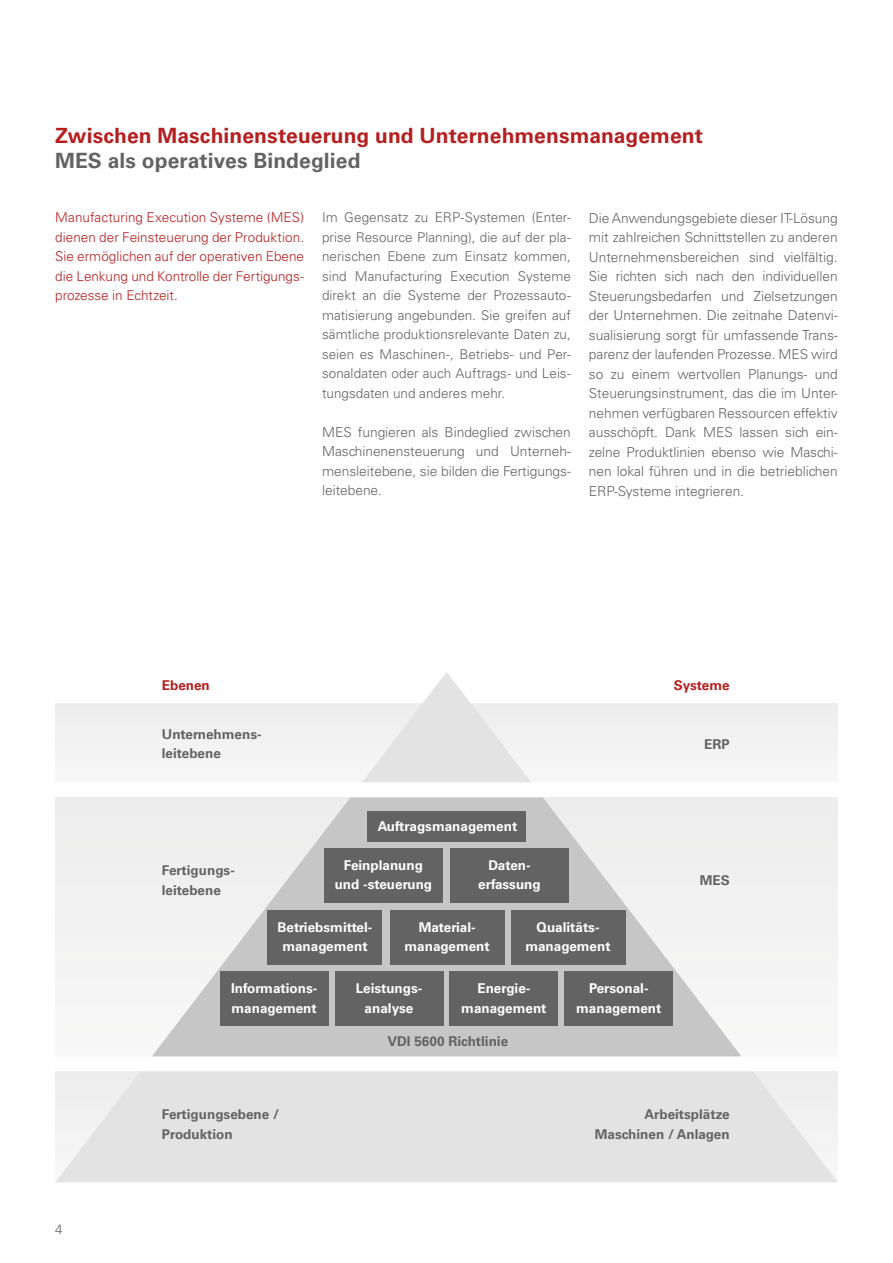
<style>
.page{position:relative;width:893px;height:1263px;background:#fff}
.page>*{position:absolute;margin:0;border:0;box-sizing:border-box;transform-origin:0 0}
.t1{font:700 21px "Univers LT Std";letter-spacing:.005em;color:#b51f1f}
.t2{font:700 21px "Univers LT Std";letter-spacing:.005em;color:#646363}
.t3{font:300 13.8px/19.5px "Univers LT Std";letter-spacing:-.005em;color:#646363;text-align:justify}
.t4{font:300 13.5px/19.5px "Univers LT Std";color:#646363;text-align:justify}
.t5{font:700 13.5px/19.5px "Univers LT Std";color:#fff;text-align:center}
.t6{font:300 13.5px/19.5px "Univers LT Std";color:#b51f1f;text-align:justify}
.t7{font:700 13.5px/19.5px "Univers LT Std";color:#646363}
.t8{font:700 13.5px "Univers LT Std";color:#b51f1f}
</style>
<div class="page">
<div style="left:55px;top:797px;width:783px;height:259px;background:#f2f2f2"></div>
<div style="left:55px;top:703px;width:783px;height:79px;background:#f2f2f2"></div>
<svg style="left:363px;top:672px;width:167px;height:110px"></svg>
<svg style="left:152px;top:797px;width:589px;height:259px"></svg>
<svg style="left:55px;top:1072px;width:783px;height:110px;background:#e4e4e4"></svg>
<div style="left:367px;top:811px;width:159px;height:30px;background:#646363"></div>
<div style="left:324px;top:848px;width:119px;height:55px;background:#646363"></div>
<div style="left:450px;top:848px;width:119px;height:55px;background:#646363"></div>
<div style="left:267px;top:909px;width:115px;height:55px;background:#646363"></div>
<div style="left:390px;top:909px;width:115px;height:55px;background:#646363"></div>
<div style="left:511px;top:909px;width:114px;height:55px;background:#646363"></div>
<div style="left:220px;top:971px;width:108px;height:55px;background:#646363"></div>
<div style="left:335px;top:971px;width:108px;height:55px;background:#646363"></div>
<div style="left:450px;top:971px;width:108px;height:55px;background:#646363"></div>
<div style="left:565px;top:971px;width:108px;height:55px;background:#646363"></div>
<h1 class="t1" style="left:55px;top:123px;width:649px">Zwischen Maschinensteuerung und Unternehmensmanagement</h1>
<h1 class="t2" style="left:55px;top:149px;width:307px">MES als operatives Bindeglied</h1>
<p class="t6" style="left:55px;top:208px;width:250px">Manufacturing Execution Systeme (MES) dienen der Feinsteuerung der Produktion.<br>Sie ermöglichen auf der operativen Ebene die Lenkung und Kontrolle der Fertigungs&shy;prozesse in Echtzeit.</p>
<p class="t4" style="left:322px;top:208px;width:250px">Im Gegensatz zu ERP-Systemen (Enter&shy;prise Resource Planning), die auf der pla&shy;nerischen Ebene zum Einsatz kommen, sind Manufacturing Execution Systeme direkt an die Systeme der Prozessauto&shy;matisierung angebunden. Sie greifen auf sämtliche produktionsrelevante Daten zu, seien es Maschinen-, Betriebs- und Per&shy;sonaldaten oder auch Auftrags- und Leis&shy;tungsdaten und anderes mehr.</p>
<p class="t3" style="left:322px;top:422px;width:250px">MES fungieren als Bindeglied zwischen Maschinenensteuerung und Unterneh&shy;mensleitebene, sie bilden die Fertigungs&shy;leitebene.</p>
<p class="t3" style="left:589px;top:208px;width:250px">Die Anwendungsgebiete dieser IT-Lösung mit zahlreichen Schnittstellen zu anderen Unternehmensbereichen sind vielfältig.<br>Sie richten sich nach den individuellen Steuerungsbedarfen und Zielsetzungen der Unternehmen. Die zeitnahe Datenvi&shy;sualisierung sorgt für umfassende Trans&shy;parenz der laufenden Prozesse. MES wird so zu einem wertvollen Planungs- und Steuerungsinstrument, das die im Unter&shy;nehmen verfügbaren Ressourcen effektiv ausschöpft. Dank MES lassen sich ein&shy;zelne Produktlinien ebenso wie Maschi&shy;nen lokal führen und in die betrieblichen ERP-Systeme integrieren.</p>
<p class="t8" style="left:162px;top:677px;width:50px">Ebenen</p>
<p class="t7" style="left:162px;top:724px;width:101px">Unternehmens&shy;leitebene</p>
<p class="t8" style="left:674px;top:677px;width:57px">Systeme</p>
<p class="t7" style="left:704px;top:734px;width:27px">ERP</p>
<p class="t5" style="left:378px;top:817px;width:141px">Auftragsmanagement</p>
<p class="t5" style="left:335px;top:855px;width:99px">Feinplanung und -steuerung</p>
<p class="t5" style="left:478px;top:855px;width:64px">Daten&shy;erfassung</p>
<p class="t5" style="left:277px;top:917px;width:96px">Betriebsmittel&shy;management</p>
<p class="t5" style="left:405px;top:917px;width:87px">Material&shy;management</p>
<p class="t5" style="left:525px;top:917px;width:87px">Qualitäts&shy;management</p>
<p class="t5" style="left:231px;top:979px;width:88px;text-align:left">Informations&shy;management</p>
<p class="t5" style="left:356px;top:979px;width:68px">Leistungs&shy;analyse</p>
<p class="t5" style="left:461px;top:979px;width:87px">Energie&shy;management</p>
<p class="t5" style="left:576px;top:979px;width:87px">Personal&shy;management</p>
<p class="t7" style="left:162px;top:861px;width:74px">Fertigungs&shy;leitebene</p>
<p class="t7" style="left:387px;top:1032px;width:122px">VDI 5600 Richtlinie</p>
<p class="t7" style="left:700px;top:871px;width:31px">MES</p>
<p class="t4" style="left:55px;top:1220px;width:9px">4</p>
<p class="t7" style="left:162px;top:1105px;width:119px">Fertigungsebene /<br>Produktion</p>
<p class="t7" style="left:595px;top:1105px;width:136px;text-align:right">Arbeitsplätze<br>Maschinen / Anlagen</p>
</div>
